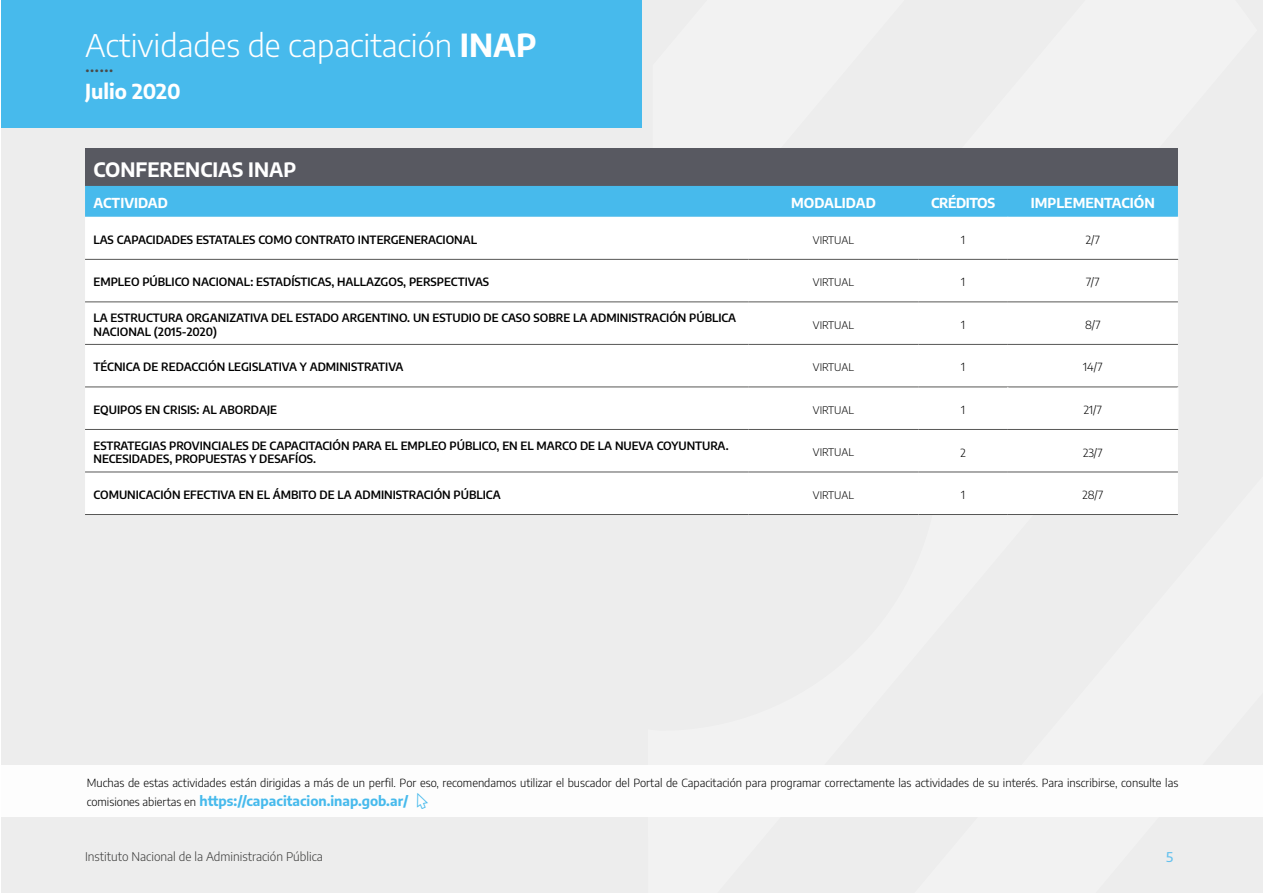
<style>
.page{position:relative;width:1263px;height:893px;background:#fff}
.page>*{position:absolute;margin:0;border:0;box-sizing:border-box;transform-origin:0 0}
.t1{font:300 31.2px "Encode Sans";color:#fff}
.t2{font:700 20.25px "Encode Sans";color:#fff}
.t3{font:700 19.5px "Encode Sans";color:#fff}
.t4{font:500 19.5px "Encode Sans";color:#4a4a49}
.t5{font:700 13.5px "Encode Sans";color:#47baec}
.t6{font:700 13.5px "Encode Sans";color:#fff}
.t7{font:700 13.5px "Encode Sans";letter-spacing:-.03em;color:#fff}
.t8{font:500 13.5px "Encode Sans";color:#65c1ee}
.t9{font:300 12px "Encode Sans";color:#3c3c3b}
.t10{font:600 11.25px/13.5px "Encode Sans";color:#000}
.t11{font:300 11.25px "Encode Sans";color:#000}
.t12{font:300 10.5px "Encode Sans";color:#000}
.s1{font-weight:700}
.s2{font-weight:300;font-size:11.25px;color:#000}
.s3{font-family:"Cursors";font-weight:400;font-size:18px}
</style>
<div class="page">
<div style="left:1px;top:0;width:1262px;height:893px;background:#ecebec"></div>
<svg style="left:653px;top:148px;width:275px;height:1px"></svg>
<div style="left:1px;top:0;width:640px;height:128px;background:#47baec"></div>
<div style="left:0;top:765px;width:1263px;height:51px;background:#fff"></div>
<div style="left:85px;top:149px;width:1093px;height:37px;background:#585961"></div>
<div style="left:85px;top:186px;width:1093px;height:31px;background:#47baec"></div>
<div style="left:85px;top:217px;width:1093px;height:297px;background:#fff"></div>
<hr style="left:1007px;top:217px;width:1px;height:42px;background:#fff">
<hr style="left:1178px;top:217px;width:1px;height:42px;background:#fff">
<hr style="left:85px;top:259px;width:663px;height:1px;background:#575756">
<hr style="left:748px;top:259px;width:170px;height:1px;background:#575756">
<hr style="left:918px;top:259px;width:90px;height:1px;background:#575756">
<hr style="left:1008px;top:259px;width:170px;height:1px;background:#575756">
<hr style="left:85px;top:302px;width:663px;height:1px;background:#575756">
<hr style="left:748px;top:302px;width:170px;height:1px;background:#575756">
<hr style="left:918px;top:302px;width:90px;height:1px;background:#575756">
<hr style="left:1008px;top:302px;width:170px;height:1px;background:#575756">
<hr style="left:85px;top:344px;width:663px;height:1px;background:#575756">
<hr style="left:748px;top:344px;width:170px;height:1px;background:#575756">
<hr style="left:918px;top:344px;width:90px;height:1px;background:#575756">
<hr style="left:1008px;top:344px;width:170px;height:1px;background:#575756">
<hr style="left:85px;top:387px;width:663px;height:1px;background:#575756">
<hr style="left:748px;top:387px;width:170px;height:1px;background:#575756">
<hr style="left:918px;top:387px;width:90px;height:1px;background:#575756">
<hr style="left:1008px;top:387px;width:170px;height:1px;background:#575756">
<hr style="left:85px;top:472px;width:663px;height:1px;background:#575756">
<hr style="left:748px;top:472px;width:170px;height:1px;background:#575756">
<hr style="left:918px;top:472px;width:90px;height:1px;background:#575756">
<hr style="left:1008px;top:472px;width:170px;height:1px;background:#575756">
<hr style="left:1007px;top:387px;width:1px;height:42px;background:#fff">
<hr style="left:1178px;top:387px;width:1px;height:42px;background:#fff">
<hr style="left:85px;top:429px;width:663px;height:1px;background:#575756">
<hr style="left:748px;top:429px;width:170px;height:1px;background:#575756">
<hr style="left:918px;top:429px;width:90px;height:1px;background:#575756">
<hr style="left:1008px;top:429px;width:170px;height:1px;background:#575756">
<hr style="left:85px;top:514px;width:663px;height:1px;background:#575756">
<hr style="left:748px;top:514px;width:170px;height:1px;background:#575756">
<hr style="left:918px;top:514px;width:90px;height:1px;background:#575756">
<hr style="left:1008px;top:514px;width:170px;height:1px;background:#575756">
<h1 class="t1" style="left:85px;top:24px;width:453px">Actividades de capacitación <span class="s1">INAP</span></h1>
<h2 class="t2" style="left:85px;top:76px;width:97px">Julio 2020</h2>
<h3 class="t4" style="left:85px;top:51px;width:30px">......</h3>
<h3 class="t3" style="left:94px;top:156px;width:204px">CONFERENCIAS INAP</h3>
<p class="t6" style="left:94px;top:193px;width:76px">ACTIVIDAD</p>
<p class="t6" style="left:791px;top:193px;width:86px">MODALIDAD</p>
<p class="t7" style="left:931px;top:193px;width:65px">CRÉDITOS</p>
<p class="t6" style="left:1031px;top:193px;width:125px">IMPLEMENTACIÓN</p>
<p class="t10" style="left:94px;top:232px;width:385px">LAS CAPACIDADES ESTATALES COMO CONTRATO INTERGENERACIONAL</p>
<p class="t12" style="left:813px;top:232px;width:43px">VIRTUAL</p>
<p class="t11" style="left:961px;top:232px;width:5px">1</p>
<p class="t11" style="left:1086px;top:232px;width:16px">2/7</p>
<p class="t10" style="left:94px;top:275px;width:397px">EMPLEO PÚBLICO NACIONAL: ESTADÍSTICAS, HALLAZGOS, PERSPECTIVAS</p>
<p class="t12" style="left:813px;top:275px;width:43px">VIRTUAL</p>
<p class="t11" style="left:961px;top:274px;width:5px">1</p>
<p class="t11" style="left:1086px;top:274px;width:15px">7/7</p>
<p class="t10" style="left:94px;top:311px;width:644px">LA ESTRUCTURA ORGANIZATIVA DEL ESTADO ARGENTINO. UN ESTUDIO DE CASO SOBRE LA ADMINISTRACIÓN PÚBLICA<br>NACIONAL (2015-2020)</p>
<p class="t12" style="left:813px;top:317px;width:43px">VIRTUAL</p>
<p class="t11" style="left:961px;top:317px;width:5px">1</p>
<p class="t11" style="left:1085px;top:317px;width:17px">8/7</p>
<p class="t10" style="left:94px;top:360px;width:312px">TÉCNICA DE REDACCIÓN LEGISLATIVA Y ADMINISTRATIVA</p>
<p class="t12" style="left:813px;top:360px;width:43px">VIRTUAL</p>
<p class="t11" style="left:961px;top:359px;width:5px">1</p>
<p class="t11" style="left:1083px;top:359px;width:21px">14/7</p>
<p class="t10" style="left:94px;top:402px;width:185px">EQUIPOS EN CRISIS: AL ABORDAJE</p>
<p class="t12" style="left:813px;top:402px;width:43px">VIRTUAL</p>
<p class="t11" style="left:961px;top:402px;width:5px">1</p>
<p class="t11" style="left:1084px;top:402px;width:20px">21/7</p>
<p class="t10" style="left:94px;top:438px;width:637px">ESTRATEGIAS PROVINCIALES DE CAPACITACIÓN PARA EL EMPLEO PÚBLICO, EN EL MARCO DE LA NUEVA COYUNTURA.<br>NECESIDADES, PROPUESTAS Y DESAFÍOS.</p>
<p class="t12" style="left:813px;top:445px;width:43px">VIRTUAL</p>
<p class="t11" style="left:960px;top:444px;width:7px">2</p>
<p class="t11" style="left:1083px;top:444px;width:21px">23/7</p>
<p class="t10" style="left:94px;top:487px;width:409px">COMUNICACIÓN EFECTIVA EN EL ÁMBITO DE LA ADMINISTRACIÓN PÚBLICA</p>
<p class="t12" style="left:813px;top:487px;width:43px">VIRTUAL</p>
<p class="t11" style="left:961px;top:487px;width:5px">1</p>
<p class="t11" style="left:1082px;top:487px;width:23px">28/7</p>
<p class="t11" style="left:87px;top:775px;width:1093px">Muchas de estas actividades están dirigidas a más de un perfil. Por eso, recomendamos utilizar el buscador del Portal de Capacitación para programar correctamente las actividades de su interés. Para inscribirse, consulte las</p>
<p class="t5" style="left:87px;top:791px;width:344px"><span class="s2">comisiones abiertas en</span> https://capacitacion.inap.gob.ar/ <span class="s3">v</span></p>
<p class="t9" style="left:85px;top:848px;width:239px">Instituto Nacional de la Administración Pública</p>
<p class="t8" style="left:1166px;top:847px;width:9px">5</p>
</div>
